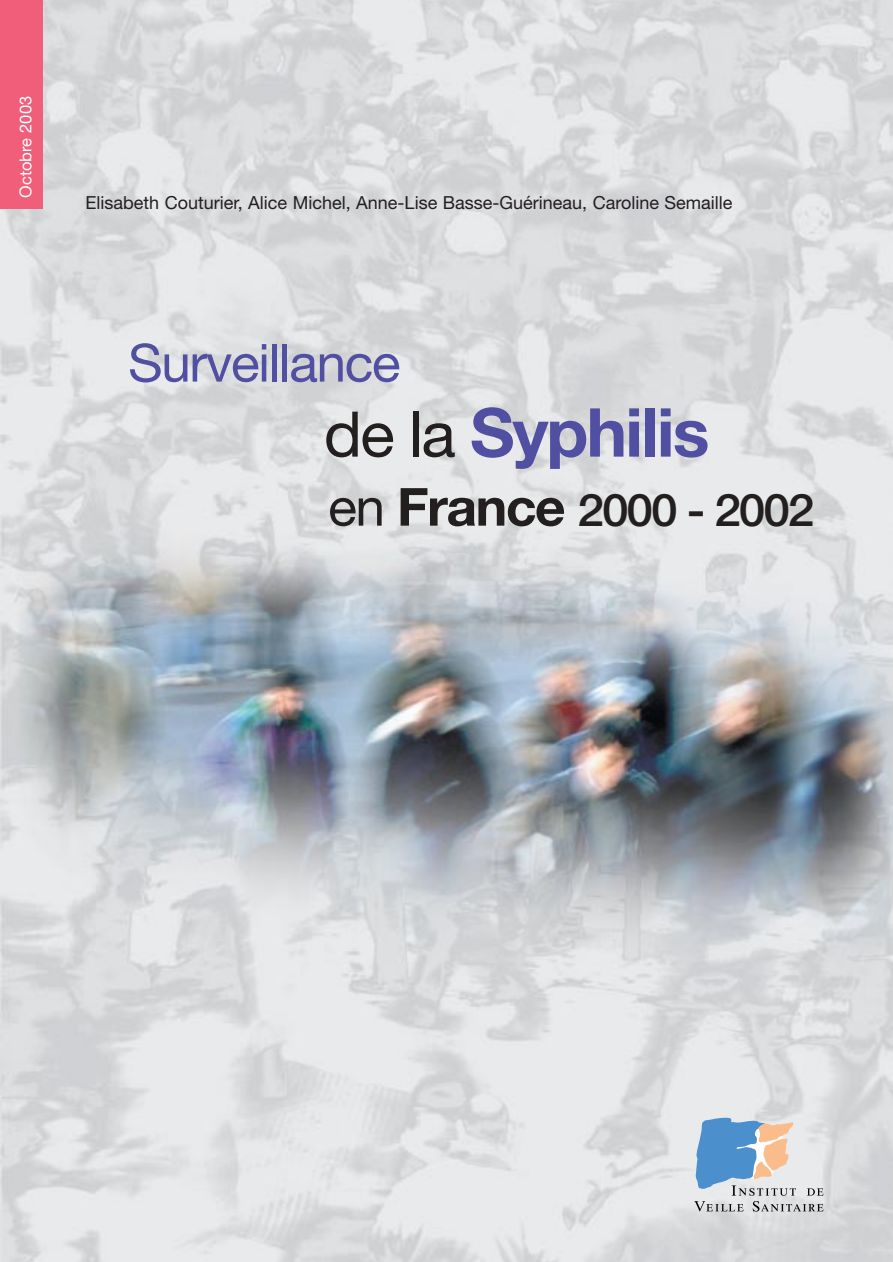
<style>
.page{position:relative;width:893px;height:1262px;background:#fff}
.page>*{position:absolute;margin:0;border:0;box-sizing:border-box;transform-origin:0 0}
.t1{font:700 67.5px "Helvetica Neue";letter-spacing:-.03em;color:#514fa2}
.t2{font:52.5px "Helvetica Neue";letter-spacing:-.03em;color:#514fa2}
.t3{font:500 45px "Helvetica Neue";letter-spacing:-.045em;color:#231f1f;scale:1.06 1}
.t4{font:18px "Helvetica Neue";color:#231f1f}
.t5{font:16.5px "Helvetica Neue";color:#fff}
.s1{font-weight:400;font-size:63px;color:#231f1f}
.s2{font-weight:400;font-size:52.5px}
.s3{font-weight:700;font-size:52.5px}
</style>
<div class="page">
<img style="left:0;top:0;width:892px;height:1261px">
<svg style="left:694px;top:1117px;width:129px;height:94px;background:#b5c3d1"></svg>
<div style="left:0;top:0;width:43px;height:208px;background:#f05e79"></div>
<p class="t5" style="left:20px;top:198px;width:103px;rotate:-90deg">Octobre 2003</p>
<p class="t4" style="left:85px;top:196px;width:648px">Elisabeth Couturier, Alice Michel, Anne-Lise Basse-Guérineau, Caroline Semaille</p>
<h2 class="t2" style="left:128px;top:344px;width:274px">Surveillance</h2>
<h1 class="t1" style="left:324px;top:408px;width:387px"><span class="s1">de la</span> Syphilis</h1>
<h3 class="t3" style="left:328px;top:493px;width:460px"><span class="s2">en</span> <span class="s3">France</span> 2000 - 2002</h3>
</div>
